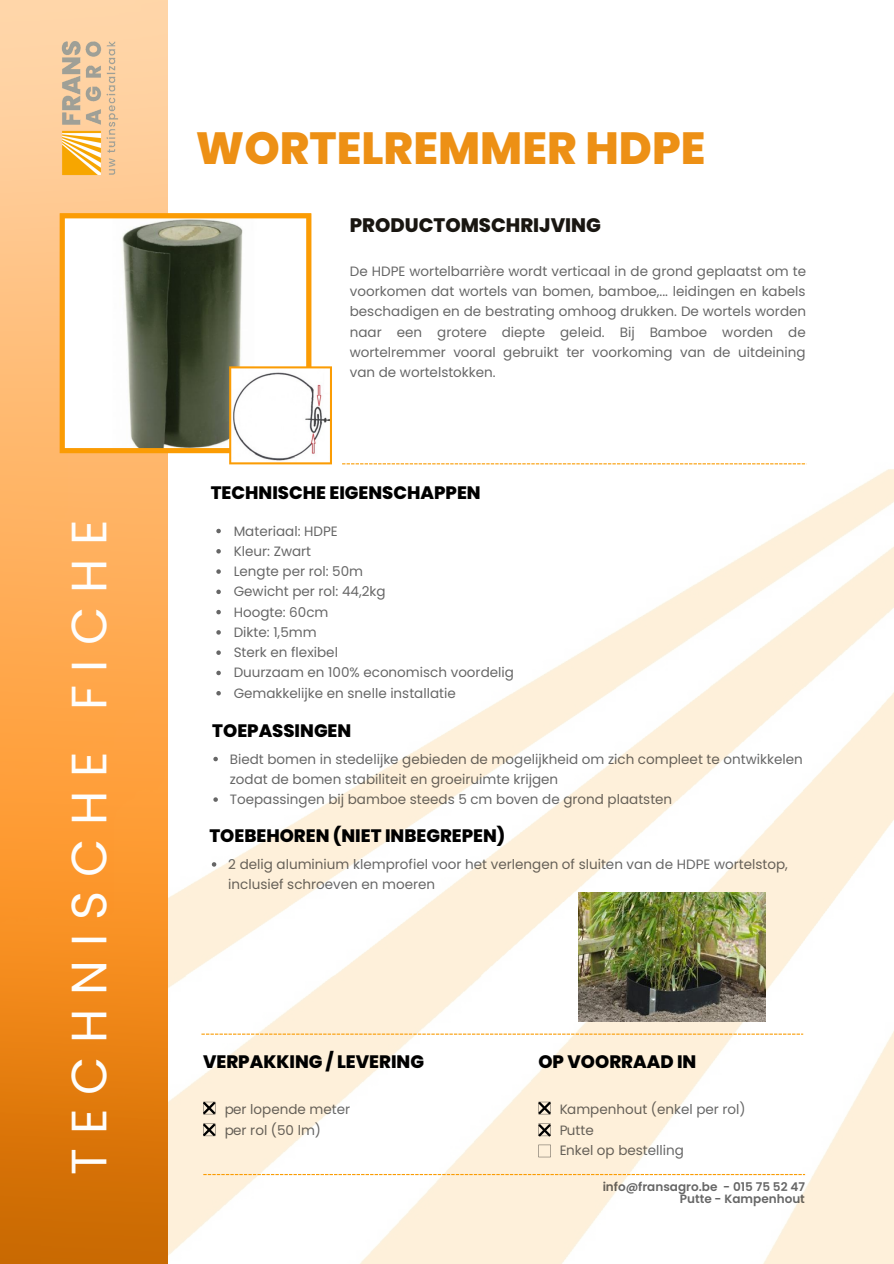
<style>
.page{position:relative;width:894px;height:1264px;background:#fff}
.page>*{position:absolute;margin:0;border:0;box-sizing:border-box;transform-origin:0 0}
.t1{font:49.5px "Poppins";letter-spacing:.28em;color:#fefefd}
.t2{font:800 45px "Poppins";color:#ed9015}
.t3{font:800 19.5px "Poppins";color:#191611}
.t4{font:800 18px "Poppins";color:#000}
.t5{font:13.5px/20.2px "Poppins";color:#000}
.t6{font:600 12px/12px "Poppins";color:#000;text-align:right}
</style>
<div class="page">
<img style="left:168px;top:213px;width:725px;height:1050px">
<img style="left:0;top:0;width:168px;height:1263px">
<svg style="left:203px;top:1173px;width:601px;height:2px"></svg>
<svg style="left:203px;top:1101px;width:12px;height:13px"></svg>
<svg style="left:203px;top:1123px;width:12px;height:13px"></svg>
<svg style="left:538px;top:1101px;width:12px;height:13px"></svg>
<svg style="left:201px;top:1033px;width:602px;height:1px"></svg>
<svg style="left:342px;top:463px;width:464px;height:1px"></svg>
<svg style="left:538px;top:1144px;width:12px;height:13px"></svg>
<svg style="left:538px;top:1123px;width:12px;height:13px"></svg>
<img style="left:60px;top:30px;width:68px;height:145px">
<svg style="left:60px;top:213px;width:251px;height:240px"></svg>
<svg style="left:229px;top:366px;width:103px;height:98px"></svg>
<img style="left:578px;top:892px;width:187px;height:129px">
<svg style="left:216px;top:529px;width:5px;height:4px"></svg>
<svg style="left:216px;top:549px;width:5px;height:4px"></svg>
<svg style="left:216px;top:569px;width:5px;height:5px"></svg>
<svg style="left:216px;top:589px;width:5px;height:5px"></svg>
<svg style="left:216px;top:610px;width:5px;height:4px"></svg>
<svg style="left:216px;top:630px;width:5px;height:4px"></svg>
<svg style="left:216px;top:650px;width:5px;height:5px"></svg>
<svg style="left:216px;top:670px;width:5px;height:5px"></svg>
<svg style="left:216px;top:691px;width:5px;height:4px"></svg>
<svg style="left:213px;top:756px;width:5px;height:5px"></svg>
<svg style="left:213px;top:797px;width:5px;height:4px"></svg>
<svg style="left:212px;top:862px;width:4px;height:4px"></svg>
<h1 class="t1" style="left:54px;top:1175px;width:657px;rotate:-90deg">TECHNISCHE FICHE</h1>
<h2 class="t2" style="left:196px;top:117px;width:511px">WORTELREMMER HDPE</h2>
<h3 class="t3" style="left:350px;top:211px;width:253px">PRODUCTOMSCHRIJVING</h3>
<p class="t5" style="left:350px;top:261px;width:458px;text-align:justify">De HDPE wortelbarrière wordt verticaal in de grond geplaatst om te voorkomen dat wortels van bomen, bamboe,... leidingen en kabels beschadigen en de bestrating omhoog drukken. De wortels worden naar een grotere diepte geleid. Bij Bamboe worden de wortelremmer vooral gebruikt ter voorkoming van de uitdeining van de wortelstokken.</p>
<h3 class="t4" style="left:211px;top:480px;width:271px">TECHNISCHE EIGENSCHAPPEN</h3>
<p class="t5" style="left:233px;top:520px;width:282px">Materiaal: HDPE<br>Kleur: Zwart<br>Lengte per rol: 50m<br>Gewicht per rol: 44,2kg<br>Hoogte: 60cm<br>Dikte: 1,5mm<br>Sterk en flexibel<br>Duurzaam en 100% economisch voordelig<br>Gemakkelijke en snelle installatie</p>
<h3 class="t4" style="left:212px;top:718px;width:140px">TOEPASSINGEN</h3>
<p class="t5" style="left:230px;top:748px;width:574px">Biedt bomen in stedelijke gebieden de mogelijkheid om zich compleet te ontwikkelen zodat de bomen stabiliteit en groeiruimte krijgen<br>Toepassingen bij bamboe steeds 5 cm boven de grond plaatsten</p>
<h3 class="t4" style="left:209px;top:822px;width:297px">TOEBEHOREN (NIET INBEGREPEN)</h3>
<p class="t5" style="left:228px;top:854px;width:561px">2 delig aluminium klemprofiel voor het verlengen of sluiten van de HDPE wortelstop, inclusief schroeven en moeren</p>
<h3 class="t4" style="left:203px;top:1048px;width:222px">VERPAKKING / LEVERING</h3>
<p class="t5" style="left:224px;top:1099px;width:128px">per lopende meter per rol (50 lm)</p>
<h3 class="t4" style="left:538px;top:1048px;width:159px">OP VOORRAAD IN</h3>
<p class="t5" style="left:559px;top:1099px;width:188px">Kampenhout (enkel per rol)<br>Putte<br>Enkel op bestelling</p>
<p class="t6" style="left:602px;top:1180px;width:204px">info@fransagro.be - 015 75 52 47<br>Putte - Kampenhout</p>
</div>
